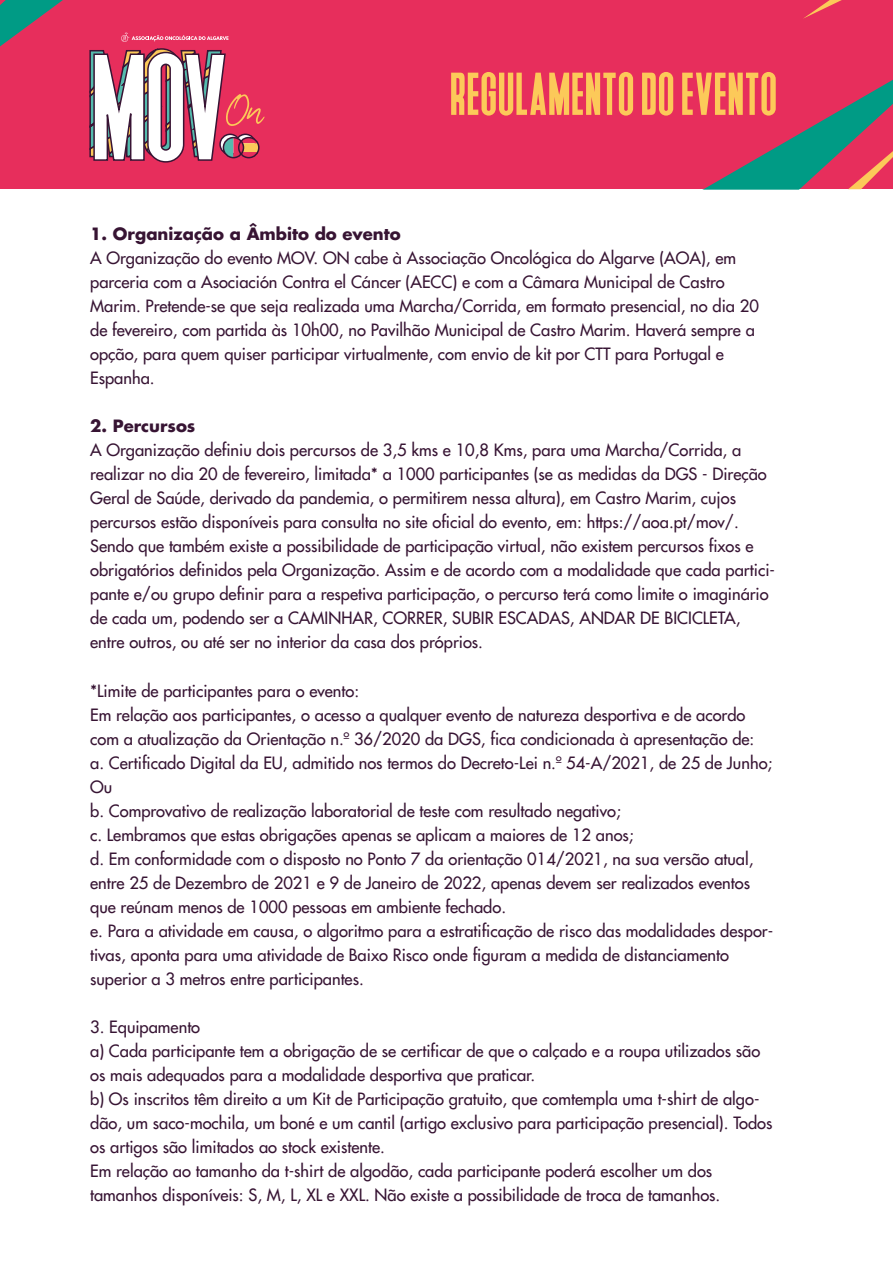
<style>
.page{position:relative;width:893px;height:1263px;background:#fff}
.page>*{position:absolute;margin:0;border:0;box-sizing:border-box;transform-origin:0 0}
.t1{font:64.5px "Deutschlander";letter-spacing:.025em;color:#fcc959}
.t2{font:16.5px/24px "Futura LT";color:#371433}
.t3{font:700 16.5px "Futura LT";color:#371433}
</style>
<div class="page">
<div style="left:0;top:0;width:893px;height:189px;background:#e72e5c"></div>
<svg style="left:803px;top:0;width:39px;height:19px"></svg>
<svg style="left:0;top:0;width:127px;height:47px"></svg>
<svg style="left:704px;top:79px;width:189px;height:110px"></svg>
<svg style="left:848px;top:151px;width:45px;height:38px"></svg>
<svg style="left:88px;top:33px;width:177px;height:130px"></svg>
<h1 class="t1" style="left:451px;top:61px;width:328px">REGULAMENTO DO EVENTO</h1>
<p class="t3" style="left:90px;top:223px;width:312px">1. Organização a Âmbito do evento</p>
<p class="t2" style="left:90px;top:246px;width:670px">A Organização do evento MOV. ON cabe à Associação Oncológica do Algarve (AOA), em parceria com a Asociación Contra el Cáncer (AECC) e com a Câmara Municipal de Castro Marim. Pretende-se que seja realizada uma Marcha/Corrida, em formato presencial, no dia 20 de fevereiro, com partida às 10h00, no Pavilhão Municipal de Castro Marim. Haverá sempre a opção, para quem quiser participar virtualmente, com envio de kit por CTT para Portugal e Espanha.</p>
<p class="t3" style="left:90px;top:415px;width:107px">2. Percursos</p>
<p class="t2" style="left:90px;top:438px;width:686px">A Organização definiu dois percursos de 3,5 kms e 10,8 Kms, para uma Marcha/Corrida, a realizar no dia 20 de fevereiro, limitada* a 1000 participantes (se as medidas da DGS - Direção Geral de Saúde, derivado da pandemia, o permitirem nessa altura), em Castro Marim, cujos percursos estão disponíveis para consulta no site oficial do evento, em: https://aoa.pt/mov/.<br>Sendo que também existe a possibilidade de participação virtual, não existem percursos fixos e obrigatórios definidos pela Organização. Assim e de acordo com a modalidade que cada partici&shy;pante e/ou grupo definir para a respetiva participação, o percurso terá como limite o imaginário de cada um, podendo ser a CAMINHAR, CORRER, SUBIR ESCADAS, ANDAR DE BICICLETA, entre outros, ou até ser no interior da casa dos próprios.</p>
<p class="t2" style="left:90px;top:678px;width:684px">*Limite de participantes para o evento:<br>Em relação aos participantes, o acesso a qualquer evento de natureza desportiva e de acordo com a atualização da Orientação n.º 36/2020 da DGS, fica condicionada à apresentação de:<br>a. Certificado Digital da EU, admitido nos termos do Decreto-Lei n.º 54-A/2021, de 25 de Junho; Ou<br>b. Comprovativo de realização laboratorial de teste com resultado negativo;<br>c. Lembramos que estas obrigações apenas se aplicam a maiores de 12 anos;<br>d. Em conformidade com o disposto no Ponto 7 da orientação 014/2021, na sua versão atual, entre 25 de Dezembro de 2021 e 9 de Janeiro de 2022, apenas devem ser realizados eventos que reúnam menos de 1000 pessoas em ambiente fechado.<br>e. Para a atividade em causa, o algoritmo para a estratificação de risco das modalidades despor&shy;tivas, aponta para uma atividade de Baixo Risco onde figuram a medida de distanciamento superior a 3 metros entre participantes.</p>
<p class="t2" style="left:90px;top:1014px;width:684px">3. Equipamento<br>a) Cada participante tem a obrigação de se certificar de que o calçado e a roupa utilizados são os mais adequados para a modalidade desportiva que praticar.<br>b) Os inscritos têm direito a um Kit de Participação gratuito, que comtempla uma t-shirt de algo&shy;dão, um saco-mochila, um boné e um cantil (artigo exclusivo para participação presencial). Todos os artigos são limitados ao stock existente.<br>Em relação ao tamanho da t-shirt de algodão, cada participante poderá escolher um dos tamanhos disponíveis: S, M, L, XL e XXL. Não existe a possibilidade de troca de tamanhos.</p>
</div>
